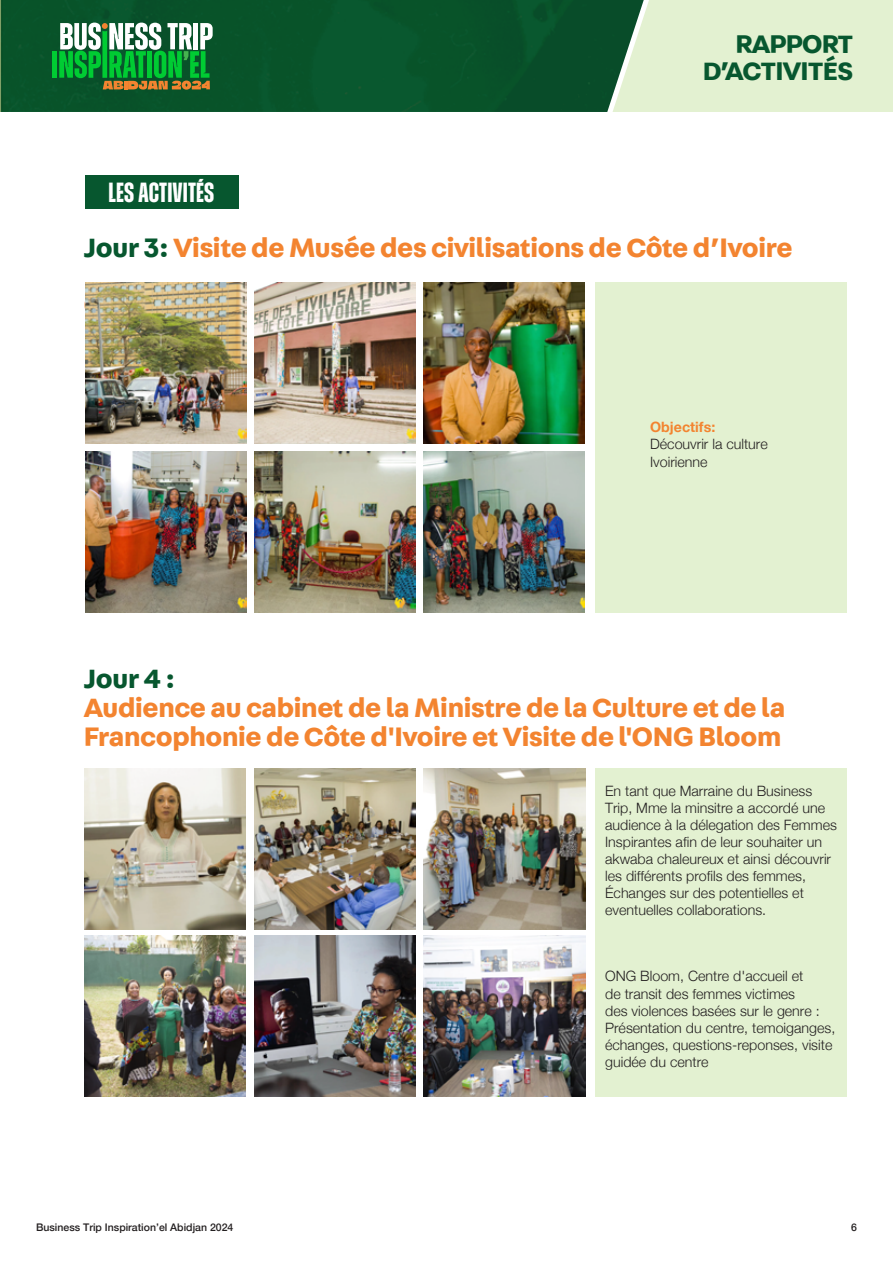
<style>
.page{position:relative;width:893px;height:1263px;background:#fff}
.page>*{position:absolute;margin:0;border:0;box-sizing:border-box;transform-origin:0 0}
.t1{font:700 28.2px/28.7px "Fabriga";letter-spacing:-.01em;color:#f38430}
.t2{font:700 28.2px "Fabriga";color:#07572f}
.t3{font:700 27.6px "Zuume Cut";letter-spacing:.005em;color:#fff}
.t4{font:700 27px/27px "Fabriga";letter-spacing:-.03em;color:#07572f;text-align:right}
.t5{font:300 14.25px/17.1px "Helvetica Neue";color:#231f20}
.t6{font:700 14.25px "Helvetica Neue";color:#f38430}
.t7{font:500 10.5px "Helvetica Neue";color:#231f20}
.s1{color:#07572f}
</style>
<div class="page">
<div style="left:0;top:0;width:613px;height:112px;background:#085329"></div>
<svg style="left:613px;top:0;width:280px;height:112px;background:#d7e8c8"></svg>
<div style="left:52px;top:51px;width:5px;height:27px;background:#0c3"></div>
<svg style="left:59px;top:23px;width:154px;height:67px"></svg>
<div style="left:595px;top:282px;width:252px;height:330px;background:#e3f1d1"></div>
<div style="left:85px;top:175px;width:154px;height:34px;background:#07572f"></div>
<div style="left:595px;top:768px;width:252px;height:329px;background:#e3f1d1"></div>
<img style="left:85px;top:282px;width:161px;height:161px">
<img style="left:255px;top:282px;width:161px;height:161px">
<img style="left:424px;top:282px;width:161px;height:161px">
<img style="left:85px;top:451px;width:161px;height:161px">
<img style="left:255px;top:451px;width:161px;height:161px">
<img style="left:424px;top:451px;width:161px;height:161px">
<img style="left:85px;top:768px;width:161px;height:161px">
<img style="left:255px;top:768px;width:161px;height:161px">
<img style="left:424px;top:768px;width:161px;height:161px">
<img style="left:85px;top:936px;width:161px;height:161px">
<img style="left:255px;top:936px;width:161px;height:161px">
<img style="left:424px;top:936px;width:161px;height:161px">
<h3 class="t4" style="left:703px;top:29px;width:152px">RAPPORT<br>D’ACTIVITÉS</h3>
<h2 class="t3" style="left:109px;top:178px;width:107px">LES ACTIVITÉS</h2>
<h1 class="t1" style="left:84px;top:232px;width:710px"><span class="s1">Jour 3:</span> Visite de Musée des civilisations de Côte d’Ivoire</h1>
<p class="t6" style="left:650px;top:416px;width:67px">Objectifs:</p>
<p class="t5" style="left:650px;top:435px;width:119px">Découvrir la culture<br>Ivoirienne</p>
<h1 class="t2" style="left:84px;top:660px;width:93px">Jour 4 :</h1>
<h1 class="t1" style="left:84px;top:692px;width:703px">Audience au cabinet de la Ministre de la Culture et de la<br>Francophonie de Côte d'Ivoire et Visite de l'ONG Bloom</h1>
<p class="t5" style="left:605px;top:781px;width:233px">En tant que Marraine du Business Trip, Mme la minsitre a accordé une audience à la délegation des Femmes Inspirantes afin de leur souhaiter un akwaba chaleureux et ainsi découvrir les différents profils des femmes, Échanges sur des potentielles et eventuelles collaborations.</p>
<p class="t5" style="left:605px;top:967px;width:232px">ONG Bloom, Centre d'accueil et<br>de transit des femmes victimes<br>des violences basées sur le genre :<br>Présentation du centre, temoiganges, échanges, questions-reponses, visite guidée du centre</p>
<p class="t7" style="left:36px;top:1219px;width:199px">Business Trip Inspiration’el Abidjan 2024</p>
<p class="t7" style="left:851px;top:1219px;width:7px">6</p>
</div>
